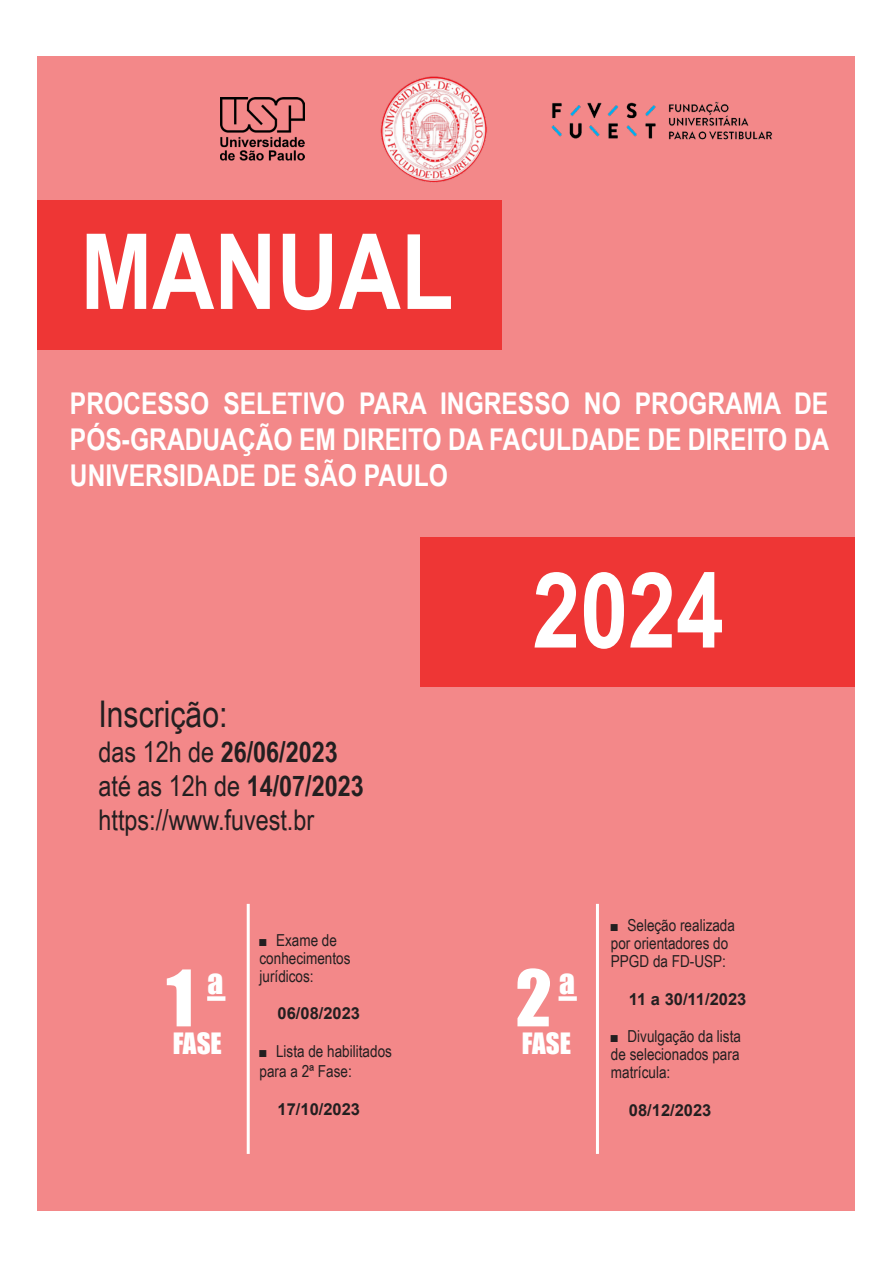
<style>
.page{position:relative;width:893px;height:1263px;background:#fff}
.page>*{position:absolute;margin:0;border:0;box-sizing:border-box;transform-origin:0 0}
.t1{font:700 105px "Arial Narrow";color:#fff}
.t2{font:72px "Impact";color:#fff}
.t3{font:36.75px "Arial Narrow";color:#231f20}
.t4{font:31.5px "Impact";color:#fff}
.t5{font:700 30px/36px "Arial Narrow";color:#fff;text-align:justify}
.t6{font:28.5px "Arial Narrow";color:#231f20}
.t7{font:700 28.5px "Arial Narrow";color:#231f20}
.t8{font:27px "Impact";color:#fff}
.t9{font:16.5px/18px "Arial Narrow";color:#231f20}
.quadrado_preto{font:700 16.5px "Arial";color:#231f20}
.s1{font-weight:400}
.s2{font-weight:700}
.s3{font-size:15px}
</style>
<div class="page">
<div style="left:37px;top:56px;width:818px;height:1155px;background:#f38889"></div>
<img style="left:551px;top:101px;width:222px;height:39px">
<img style="left:220px;top:98px;width:85px;height:63px">
<div style="left:37px;top:200px;width:465px;height:149px;background:#ee3635"></div>
<div style="left:421px;top:537px;width:434px;height:149px;background:#ee3635"></div>
<hr style="left:596px;top:904px;width:3px;height:250px;background:#fff">
<div style="left:558px;top:996px;width:19px;height:5px;background:#fff"></div>
<hr style="left:247px;top:904px;width:3px;height:250px;background:#fff">
<div style="left:207px;top:996px;width:18px;height:5px;background:#fff"></div>
<img style="left:380px;top:76px;width:107px;height:107px">
<p class="t1" style="left:81px;top:192px;width:374px">MANUAL</p>
<p class="t5" style="left:70px;top:384px;width:761px">PROCESSO SELETIVO PARA INGRESSO NO PROGRAMA DE PÓS-GRADUAÇÃO EM DIREITO DA FACULDADE DE DIREITO DA UNIVERSIDADE DE SÃO PAULO</p>
<p class="t3" style="left:99px;top:687px;width:130px">Inscrição:</p>
<p class="t7" style="left:99px;top:730px;width:241px"><span class="s1">das 12h de</span> 26/06/2023</p>
<p class="t6" style="left:99px;top:765px;width:267px">até as 12h de <span class="s2">14/07/2023</span></p>
<p class="t6" style="left:99px;top:799px;width:217px">https://www.fuvest.br</p>
<p class="t2" style="left:166px;top:942px;width:29px">1</p>
<p class="t4" style="left:208px;top:957px;width:17px">a</p>
<p class="t8" style="left:173px;top:1023px;width:51px">FASE</p>
<p class="t9" style="left:260px;top:930px;width:92px"><span class="s3">■</span> Exame de conhecimentos jurídicos:</p>
<p class="quadrado_preto" style="left:278px;top:1002px;width:84px">06/08/2023</p>
<p class="t9" style="left:260px;top:1041px;width:134px;line-height:19.8px"><span class="s3">■</span> Lista de habilitados para a 2ª Fase:</p>
<p class="quadrado_preto" style="left:278px;top:1097px;width:84px">17/10/2023</p>
<p class="t1" style="left:532px;top:531px;width:193px">2024</p>
<p class="t2" style="left:516px;top:942px;width:38px">2</p>
<p class="t4" style="left:559px;top:957px;width:17px">a</p>
<p class="t8" style="left:522px;top:1023px;width:51px">FASE</p>
<p class="t9" style="left:611px;top:915px;width:126px"><span class="s3">■</span> Seleção realizada por orientadores do<br>PPGD da FD-USP:</p>
<p class="quadrado_preto" style="left:629px;top:987px;width:119px">11 a 30/11/2023</p>
<p class="t9" style="left:611px;top:1027px;width:132px;text-align:justify"><span class="s3">■</span> Divulgação da lista de selecionados para matrícula:</p>
<p class="quadrado_preto" style="left:629px;top:1099px;width:84px">08/12/2023</p>
</div>
